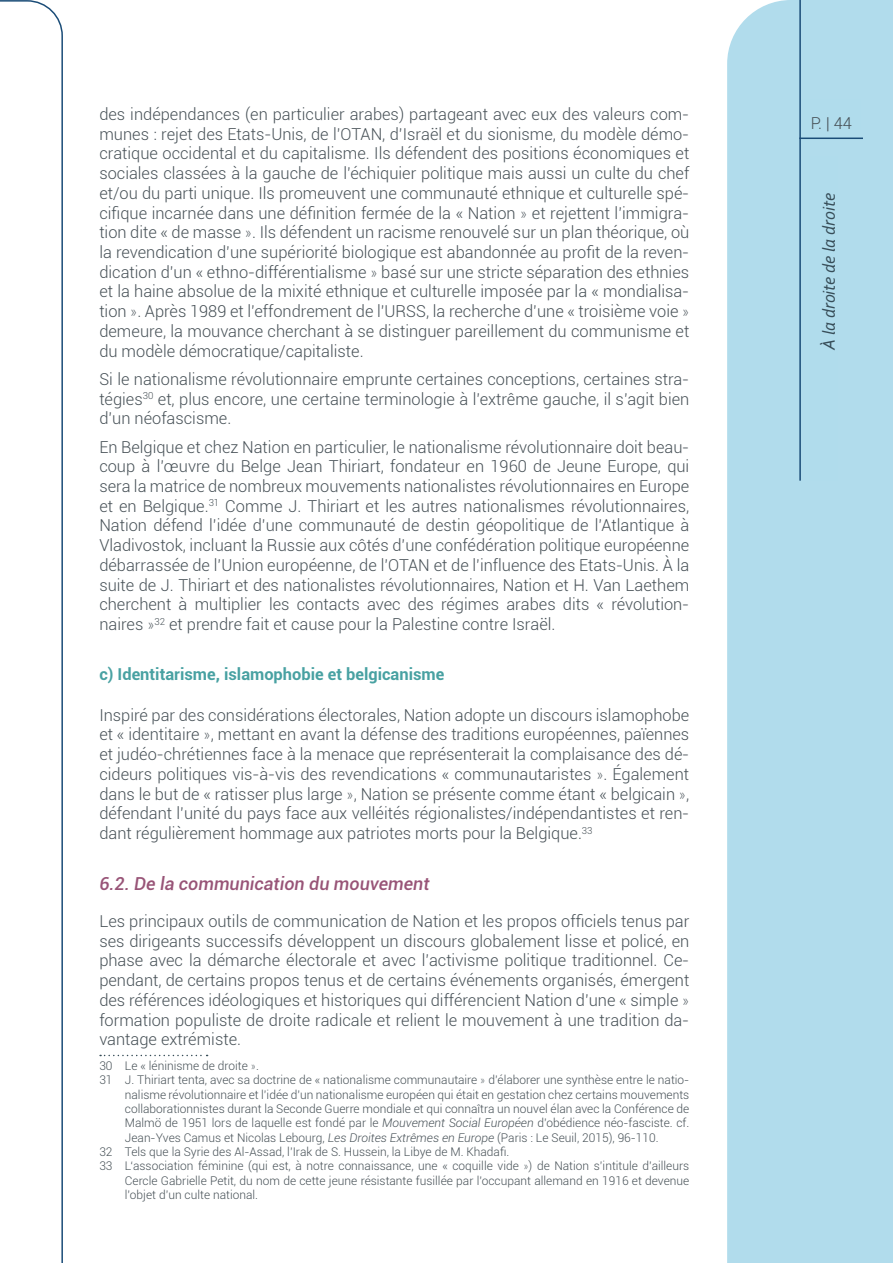
<style>
.page{position:relative;width:893px;height:1263px;background:#fff}
.page>*{position:absolute;margin:0;border:0;box-sizing:border-box;transform-origin:0 0}
.t1{font:italic 500 18px "Roboto";color:#985477}
.t2{font:italic 18px "Corbel";letter-spacing:-.01em;color:#374d58}
.t3{font:300 16.5px/19.8px "Roboto";color:#465056;text-align:justify}
.t4{font:700 16.5px "Roboto";color:#48a1a2}
.t5{font:300 12px "Roboto";color:#465056}
.s1{font-family:"Lato"}
.s2{font-style:italic}
</style>
<div class="page">
<div style="left:727px;top:0;width:166px;height:1263px;background:#b1dcec"></div>
<svg style="left:0;top:0;width:63px;height:1263px"></svg>
<hr style="left:799px;top:0;width:2px;height:481px;background:#1a4c77">
<div style="left:802px;top:99px;width:58px;height:31px;background:#b0dcec"></div>
<hr style="left:799px;top:138px;width:64px;height:1px;background:#1a4c77">
<div style="left:809px;top:156px;width:28px;height:325px;background:#b0dcec"></div>
<svg style="left:100px;top:1055px;width:108px;height:1px"></svg>
<p class="t3" style="left:99px;top:104px;width:592px">des indépendances (en particulier arabes) partageant avec eux des valeurs com&shy;munes : rejet des Etats-Unis, de l’OTAN, d’Israël et du sionisme, du modèle démo&shy;cratique occidental et du capitalisme. Ils défendent des positions économiques et sociales classées à la gauche de l’échiquier politique mais aussi un culte du chef et/ou du parti unique. Ils promeuvent une communauté ethnique et culturelle spé&shy;cifique incarnée dans une définition fermée de la « Nation <span class="s1">»</span> et rejettent l’immigra&shy;tion dite « de masse <span class="s1">»</span>. Ils défendent un racisme renouvelé sur un plan théorique, où la revendication d’une supériorité biologique est abandonnée au profit de la reven&shy;dication d’un « ethno-différentialisme <span class="s1">»</span> basé sur une stricte séparation des ethnies et la haine absolue de la mixité ethnique et culturelle imposée par la « mondialisa&shy;tion <span class="s1">»</span>. Après 1989 et l’effondrement de l’URSS, la recherche d’une « troisième voie <span class="s1">» </span>demeure, la mouvance cherchant à se distinguer pareillement du communisme et du modèle démocratique/capitaliste.</p>
<p class="t3" style="left:99px;top:369px;width:591px">Si le nationalisme révolutionnaire emprunte certaines conceptions, certaines stra&shy;tégies<sup>30</sup> et, plus encore, une certaine terminologie à l’extrême gauche, il s’agit bien d’un néofascisme.</p>
<p class="t3" style="left:99px;top:436px;width:592px">En Belgique et chez Nation en particulier, le nationalisme révolutionnaire doit beau&shy;coup à l’œuvre du Belge Jean Thiriart, fondateur en 1960 de Jeune Europe, qui sera la matrice de nombreux mouvements nationalistes révolutionnaires en Europe et en Belgique.<sup>31</sup> Comme J. Thiriart et les autres nationalismes révolutionnaires, Nation défend l’idée d’une communauté de destin géopolitique de l’Atlantique à Vladivostok, incluant la Russie aux côtés d’une confédération politique européenne débarrassée de l’Union européenne, de l’OTAN et de l’influence des Etats-Unis. À la suite de J. Thiriart et des nationalistes révolutionnaires, Nation et H. Van Laethem cherchent à multiplier les contacts avec des régimes arabes dits « révolution&shy;naires <span class="s1">»</span><sup>32</sup> et prendre fait et cause pour la Palestine contre Israël.</p>
<p class="t4" style="left:99px;top:662px;width:347px">c) Identitarisme, islamophobie et belgicanisme</p>
<p class="t3" style="left:99px;top:704px;width:591px">Inspiré par des considérations électorales, Nation adopte un discours islamophobe et « identitaire <span class="s1">»</span>, mettant en avant la défense des traditions européennes, païennes et judéo-chrétiennes face à la menace que représenterait la complaisance des dé&shy;cideurs politiques vis-à-vis des revendications « communautaristes <span class="s1">»</span>. Également dans le but de « ratisser plus large <span class="s1">»</span>, Nation se présente comme étant « belgicain <span class="s1">»</span>, défendant l’unité du pays face aux velléités régionalistes/indépendantistes et ren&shy;dant régulièrement hommage aux patriotes morts pour la Belgique.<sup>33</sup></p>
<p class="t1" style="left:99px;top:871px;width:332px">6.2. De la communication du mouvement</p>
<p class="t3" style="left:99px;top:911px;width:592px">Les principaux outils de communication de Nation et les propos officiels tenus par ses dirigeants successifs développent un discours globalement lisse et policé, en phase avec la démarche électorale et avec l’activisme politique traditionnel. Ce&shy;pendant, de certains propos tenus et de certains événements organisés, émergent des références idéologiques et historiques qui différencient Nation d’une « simple <span class="s1">» </span>formation populiste de droite radicale et relient le mouvement à une tradition da&shy;vantage extrémiste.</p>
<p class="t5" style="left:99px;top:1057px;width:161px">30 Le « léninisme de droite <span class="s1">»</span>.</p>
<p class="t5" style="left:99px;top:1071px;width:591px">31 J. Thiriart tenta, avec sa doctrine de « nationalisme communautaire <span class="s1">»</span> d’élaborer une synthèse entre le natio-</p>
<p class="t5" style="left:125px;top:1086px;width:566px">nalisme révolutionnaire et l’idée d’un nationalisme européen qui était en gestation chez certains mouvements</p>
<p class="t5" style="left:125px;top:1100px;width:566px">collaborationnistes durant la Seconde Guerre mondiale et qui connaîtra un nouvel élan avec la Conférence de</p>
<p class="t5" style="left:125px;top:1115px;width:566px">Malmö de 1951 lors de laquelle est fondé par le <span class="s2">Mouvement Social Européen</span> d’obédience néo-fasciste. cf.</p>
<p class="t5" style="left:125px;top:1129px;width:535px">Jean-Yves Camus et Nicolas Lebourg, <span class="s2">Les Droites Extrêmes en Europe</span> (Paris : Le Seuil, 2015), 96-110.</p>
<p class="t5" style="left:99px;top:1143px;width:411px">32 Tels que la Syrie des Al-Assad, l’Irak de S. Hussein, la Libye de M. Khadafi.</p>
<p class="t5" style="left:99px;top:1158px;width:591px">33 L‘association féminine (qui est, à notre connaissance, une « coquille vide <span class="s1">»</span>) de Nation s’intitule d’ailleurs</p>
<p class="t5" style="left:125px;top:1172px;width:566px">Cercle Gabrielle Petit, du nom de cette jeune résistante fusillée par l’occupant allemand en 1916 et devenue</p>
<p class="t5" style="left:125px;top:1186px;width:135px">l’objet d’un culte national.</p>
<p class="t3" style="left:811px;top:113px;width:43px">P. | 44</p>
<p class="t2" style="left:818px;top:350px;width:158px;rotate:-90deg">À la droite de la droite</p>
</div>
